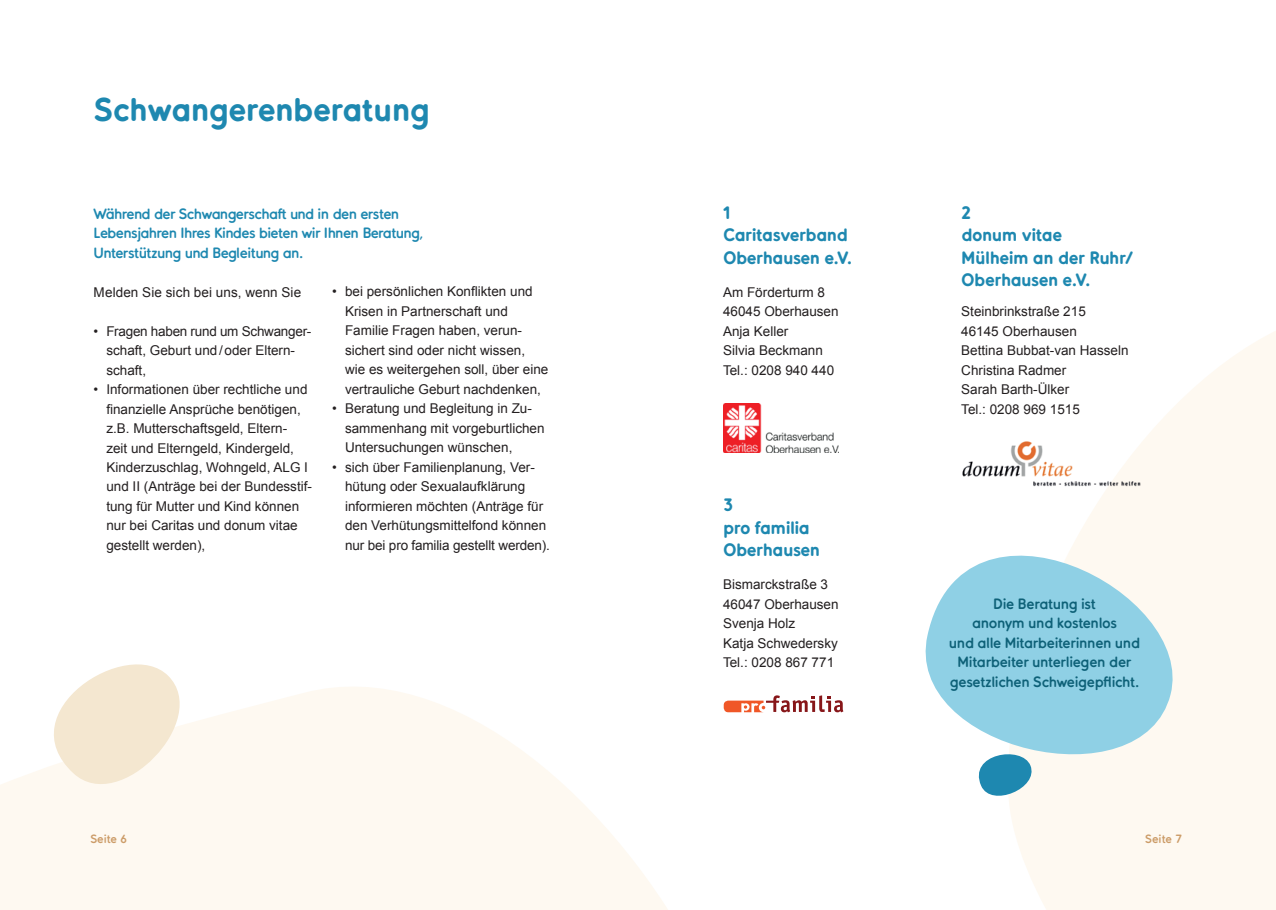
<style>
.page{position:relative;width:1276px;height:910px;background:#fff}
.page>*{position:absolute;margin:0;border:0;box-sizing:border-box;transform-origin:0 0}
.t1{font:33px "Tilde Black Rounded";letter-spacing:-.025em;color:#1e88b0}
.t2{font:18px/22.5px "Tilde Black Rounded";letter-spacing:-.035em;color:#1e88b0}
.t3{font:15px/19.5px "Tilde Bold Rounded";letter-spacing:-.05em;color:#1e88b0}
.t4{font:15px/19.5px "Tilde Bold Rounded";letter-spacing:-.025em;color:#0e6178;text-align:center}
.t5{font:13.5px/19.5px "Arial";color:#231f20}
.t6{font:12px "Tilde Bold Rounded";letter-spacing:-.01em;color:#cc9c68}
</style>
<div class="page">
<svg style="left:1010px;top:331px;width:266px;height:579px;fill:#fef9f1"></svg>
<svg style="left:0;top:687px;width:763px;height:223px;fill:#fef9f1"></svg>
<svg style="left:925px;top:473px;width:271px;height:332px"></svg>
<img style="left:723px;top:403px;width:115px;height:50px">
<img style="left:959px;top:438px;width:182px;height:54px">
<svg style="left:723px;top:695px;width:120px;height:17px"></svg>
<svg style="left:967px;top:745px;width:72px;height:64px"></svg>
<svg style="left:7px;top:664px;width:205px;height:152px"></svg>
<h1 class="t1" style="left:94px;top:89px;width:338px">Schwangerenberatung</h1>
<p class="t3" style="left:94px;top:204px;width:331px">Während der Schwangerschaft und in den ersten<br>Lebensjahren Ihres Kindes bieten wir Ihnen Beratung,<br>Unterstützung und Begleitung an.</p>
<p class="t5" style="left:94px;top:282px;width:209px">Melden Sie sich bei uns, wenn Sie</p>
<p class="t5" style="left:106px;top:321px;width:206px;text-indent:-13px">• Fragen haben rund um Schwanger&shy;schaft, Geburt und/oder Eltern&shy;schaft,</p>
<p class="t5" style="left:106px;top:380px;width:207px;text-indent:-13px">• Informationen über rechtliche und finanzielle Ansprüche benötigen, z.B. Mutterschaftsgeld, Eltern-<br>zeit und Elterngeld, Kindergeld,<br>Kinderzuschlag, Wohngeld, ALG I und II (Anträge bei der Bundesstif&shy;tung für Mutter und Kind können nur bei Caritas und donum vitae gestellt werden),</p>
<p class="t5" style="left:345px;top:282px;width:205px;text-indent:-13px">• bei persönlichen Konflikten und<br>Krisen in Partnerschaft und<br>Familie Fragen haben, verun&shy;sichert sind oder nicht wissen, wie es weitergehen soll, über eine vertrauliche Geburt nachdenken,</p>
<p class="t5" style="left:345px;top:399px;width:201px;text-indent:-13px">• Beratung und Begleitung in Zu&shy;sammenhang mit vorgeburtlichen<br>Untersuchungen wünschen,</p>
<p class="t5" style="left:345px;top:458px;width:206px;text-indent:-13px">• sich über Familienplanung, Ver&shy;hütung oder Sexualaufklärung informieren möchten (Anträge für den Verhütungsmittelfond können nur bei pro familia gestellt werden).</p>
<h2 class="t2" style="left:723px;top:201px;width:131px">1<br>Caritasverband<br>Oberhausen e.V.</h2>
<p class="t5" style="left:723px;top:282px;width:117px">Am Förderturm 8<br>46045 Oberhausen<br>Anja Keller<br>Silvia Beckmann<br>Tel.: 0208 940 440</p>
<h2 class="t2" style="left:723px;top:494px;width:99px">3<br>pro familia<br>Oberhausen</h2>
<p class="t5" style="left:723px;top:575px;width:117px">Bismarckstraße 3<br>46047 Oberhausen<br>Svenja Holz<br>Katja Schwedersky<br>Tel.: 0208 867 771</p>
<h2 class="t2" style="left:961px;top:201px;width:174px">2<br>donum vitae<br>Mülheim an der Ruhr/<br>Oberhausen e.V.</h2>
<p class="t5" style="left:961px;top:302px;width:169px">Steinbrinkstraße 215<br>46145 Oberhausen<br>Bettina Bubbat-van Hasseln<br>Christina Radmer<br>Sarah Barth-Ülker<br>Tel.: 0208 969 1515</p>
<p class="t4" style="left:948px;top:594px;width:193px">Die Beratung ist<br>anonym und kostenlos<br>und alle Mitarbeiterinnen und<br>Mitarbeiter unterliegen der gesetzlichen Schweigepflicht.</p>
<p class="t6" style="left:90px;top:831px;width:38px">Seite 6</p>
<p class="t6" style="left:1145px;top:831px;width:39px">Seite 7</p>
</div>
